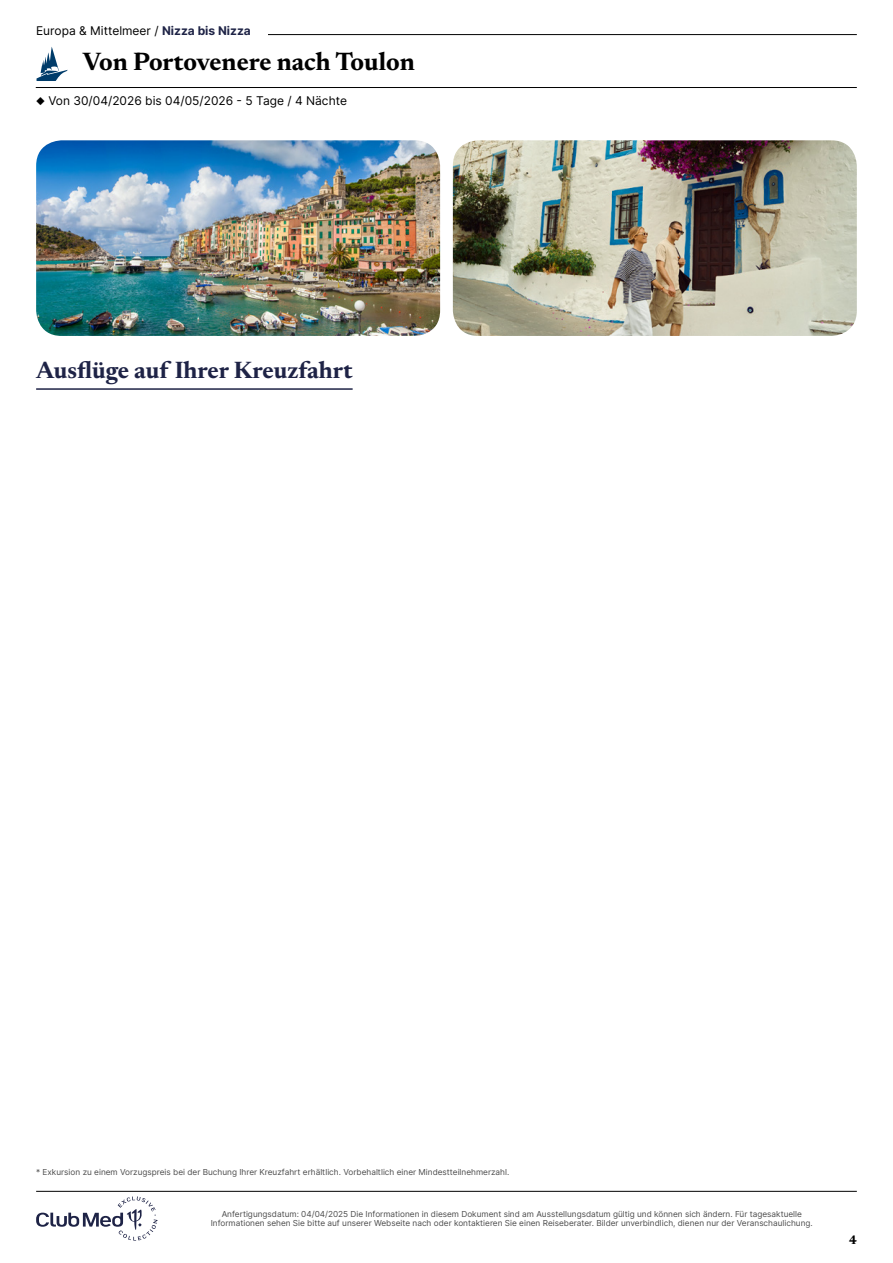
<style>
.page{position:relative;width:893px;height:1263px;background:#fff}
.page>*{position:absolute;margin:0;border:0;box-sizing:border-box;transform-origin:0 0}
.t1{font:700 25.5px "Newsreader 24 pt";color:#000}
.t2{font:700 24px "Newsreader 24 pt";color:#1e2346}
.t3{font:700 12.6px "Newsreader 24 pt";color:#000}
.t4{font:12px "Inter";color:#000}
.t5{font:8.25px/9px "Inter";color:#4d4d4d;text-align:center}
.s1{font-weight:700;color:#1e2346}
</style>
<div class="page">
<hr style="left:107px;top:34px;width:750px;height:1px;background:#000">
<hr style="left:36px;top:87px;width:821px;height:1px;background:#000">
<svg style="left:36px;top:47px;width:32px;height:34px"></svg>
<div style="left:36px;top:26px;width:232px;height:17px;background:#fff"></div>
<img style="left:36px;top:140px;width:404px;height:196px">
<img style="left:453px;top:140px;width:404px;height:196px">
<hr style="left:36px;top:388px;width:317px;height:2px;background:#1e2346">
<svg style="left:36px;top:1196px;width:122px;height:44px"></svg>
<hr style="left:36px;top:1191px;width:821px;height:1px;background:#000">
<h3 class="t4" style="left:36px;top:22px;width:216px">Europa &amp; Mittelmeer / <span class="s1">Nizza bis Nizza</span></h3>
<h1 class="t1" style="left:83px;top:43px;width:333px">Von Portovenere nach Toulon</h1>
<h3 class="t4" style="left:36px;top:92px;width:312px">◆ Von 30/04/2026 bis 04/05/2026 - 5 Tage / 4 Nächte</h3>
<h2 class="t2" style="left:36px;top:353px;width:318px">Ausflüge auf Ihrer Kreuzfahrt</h2>
<p class="t5" style="left:36px;top:1168px;width:475px">* Exkursion zu einem Vorzugspreis bei der Buchung Ihrer Kreuzfahrt erhältlich. Vorbehaltlich einer Mindestteilnehmerzahl.</p>
<p class="t5" style="left:211px;top:1209px;width:604px">Anfertigungsdatum: 04/04/2025 Die Informationen in diesem Dokument sind am Ausstellungsdatum gültig und können sich ändern. Für tagesaktuelle<br>Informationen sehen Sie bitte auf unserer Webseite nach oder kontaktieren Sie einen Reiseberater. Bilder unverbindlich, dienen nur der Veranschaulichung.</p>
<h3 class="t3" style="left:849px;top:1230px;width:9px">4</h3>
</div>
